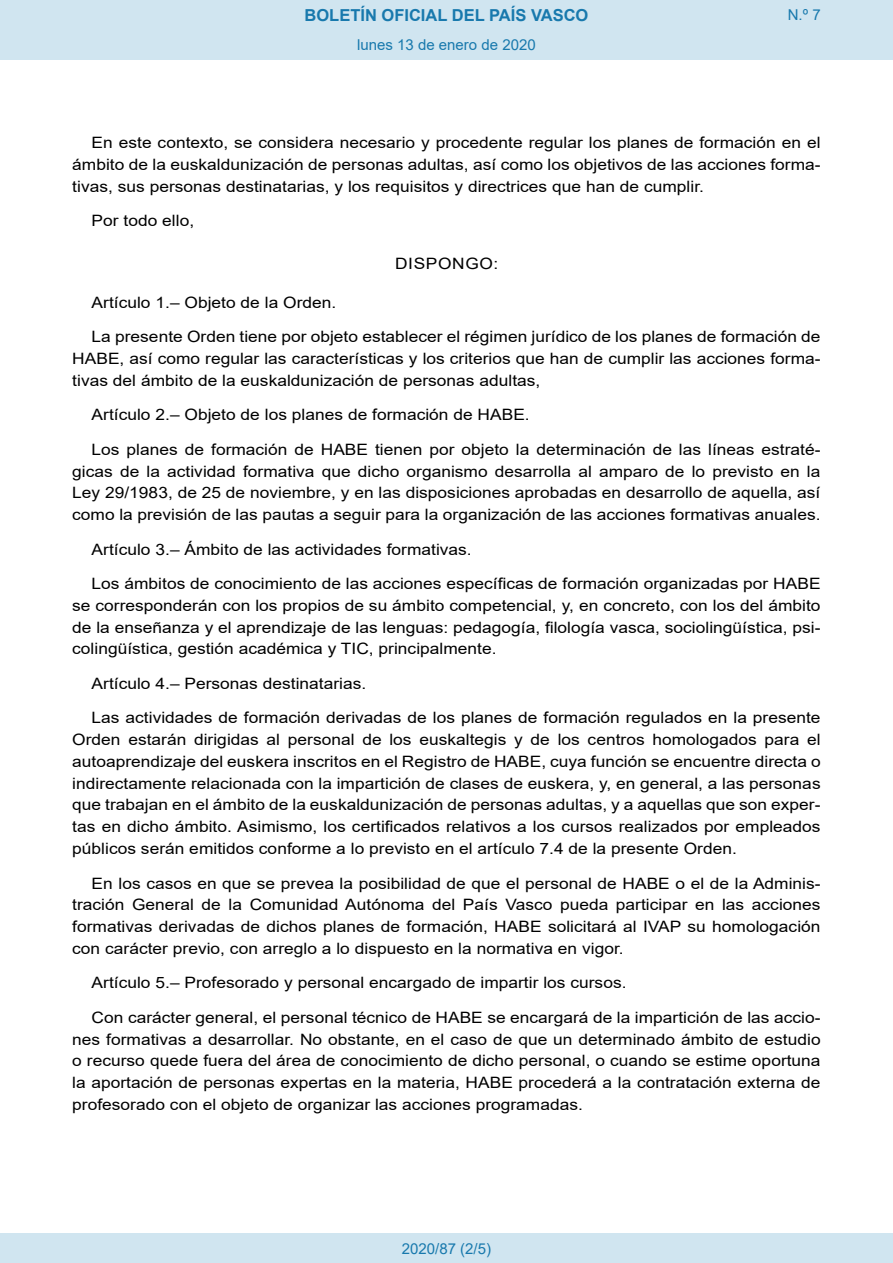
<style>
.page{position:relative;width:893px;height:1263px;background:#fff}
.page>*{position:absolute;margin:0;border:0;box-sizing:border-box;transform-origin:0 0}
.t1{font:700 16.5px "Arial";color:#1879ad}
.BOPVDetalle{font:15.6px/21.8px "Arial";color:#000;text-align:justify;scale:1.11 1}
.BOPVClave{font:15.6px "Arial";letter-spacing:.035em;color:#000;scale:1.11 1}
.Paginacion_Centro{font:15px "Arial";color:#1879ad}
</style>
<div class="page">
<div style="left:0;top:0;width:893px;height:60px;background:#d0e5f0"></div>
<div style="left:0;top:1233px;width:893px;height:30px;background:#d0e5f0"></div>
<p class="t1" style="left:305px;top:3px;width:285px">BOLETÍN OFICIAL DEL PAÍS VASCO</p>
<p class="Paginacion_Centro" style="left:357px;top:35px;width:180px">lunes 13 de enero de 2020</p>
<p class="Paginacion_Centro" style="left:788px;top:5px;width:34px">N.º 7</p>
<p class="BOPVDetalle" style="left:72px;top:132px;width:676px;text-indent:19px">En este contexto, se considera necesario y procedente regular los planes de formación en el ámbito de la euskaldunización de personas adultas, así como los objetivos de las acciones forma&shy;tivas, sus personas destinatarias, y los requisitos y directrices que han de cumplir.</p>
<p class="BOPVDetalle" style="left:92px;top:210px;width:94px">Por todo ello,</p>
<p class="BOPVClave" style="left:395px;top:253px;width:94px">DISPONGO:</p>
<p class="BOPVDetalle" style="left:92px;top:291px;width:222px">Artículo 1.– Objeto de la Orden.</p>
<p class="BOPVDetalle" style="left:72px;top:326px;width:676px;text-indent:19px">La presente Orden tiene por objeto establecer el régimen jurídico de los planes de formación de HABE, así como regular las características y los criterios que han de cumplir las acciones forma&shy;tivas del ámbito de la euskaldunización de personas adultas,</p>
<p class="BOPVDetalle" style="left:92px;top:404px;width:396px">Artículo 2.– Objeto de los planes de formación de HABE.</p>
<p class="BOPVDetalle" style="left:72px;top:438px;width:676px;text-indent:19px">Los planes de formación de HABE tienen por objeto la determinación de las líneas estraté&shy;gicas de la actividad formativa que dicho organismo desarrolla al amparo de lo previsto en la Ley 29/1983, de 25 de noviembre, y en las disposiciones aprobadas en desarrollo de aquella, así como la previsión de las pautas a seguir para la organización de las acciones formativas anuales.</p>
<p class="BOPVDetalle" style="left:92px;top:538px;width:344px">Artículo 3.– Ámbito de las actividades formativas.</p>
<p class="BOPVDetalle" style="left:72px;top:573px;width:676px;text-indent:19px">Los ámbitos de conocimiento de las acciones específicas de formación organizadas por HABE se corresponderán con los propios de su ámbito competencial, y, en concreto, con los del ámbito de la enseñanza y el aprendizaje de las lenguas: pedagogía, filología vasca, sociolingüística, psi&shy;colingüística, gestión académica y TIC, principalmente.</p>
<p class="BOPVDetalle" style="left:92px;top:672px;width:249px">Artículo 4.– Personas destinatarias.</p>
<p class="BOPVDetalle" style="left:72px;top:707px;width:676px;text-indent:19px">Las actividades de formación derivadas de los planes de formación regulados en la presente Orden estarán dirigidas al personal de los euskaltegis y de los centros homologados para el autoaprendizaje del euskera inscritos en el Registro de HABE, cuya función se encuentre directa o indirectamente relacionada con la impartición de clases de euskera, y, en general, a las personas que trabajan en el ámbito de la euskaldunización de personas adultas, y a aquellas que son exper&shy;tas en dicho ámbito. Asimismo, los certificados relativos a los cursos realizados por empleados públicos serán emitidos conforme a lo previsto en el artículo 7.4 de la presente Orden.</p>
<p class="BOPVDetalle" style="left:72px;top:872px;width:676px;text-indent:19px">En los casos en que se prevea la posibilidad de que el personal de HABE o el de la Adminis&shy;tración General de la Comunidad Autónoma del País Vasco pueda participar en las acciones formativas derivadas de dichos planes de formación, HABE solicitará al IVAP su homologación con carácter previo, con arreglo a lo dispuesto en la normativa en vigor.</p>
<p class="BOPVDetalle" style="left:92px;top:972px;width:483px">Artículo 5.– Profesorado y personal encargado de impartir los cursos.</p>
<p class="BOPVDetalle" style="left:72px;top:1006px;width:676px;text-indent:19px">Con carácter general, el personal técnico de HABE se encargará de la impartición de las accio&shy;nes formativas a desarrollar. No obstante, en el caso de que un determinado ámbito de estudio o recurso quede fuera del área de conocimiento de dicho personal, o cuando se estime oportuna la aportación de personas expertas en la materia, HABE procederá a la contratación externa de profesorado con el objeto de organizar las acciones programadas.</p>
<p class="Paginacion_Centro" style="left:402px;top:1238px;width:91px">2020/87 (2/5)</p>
</div>
